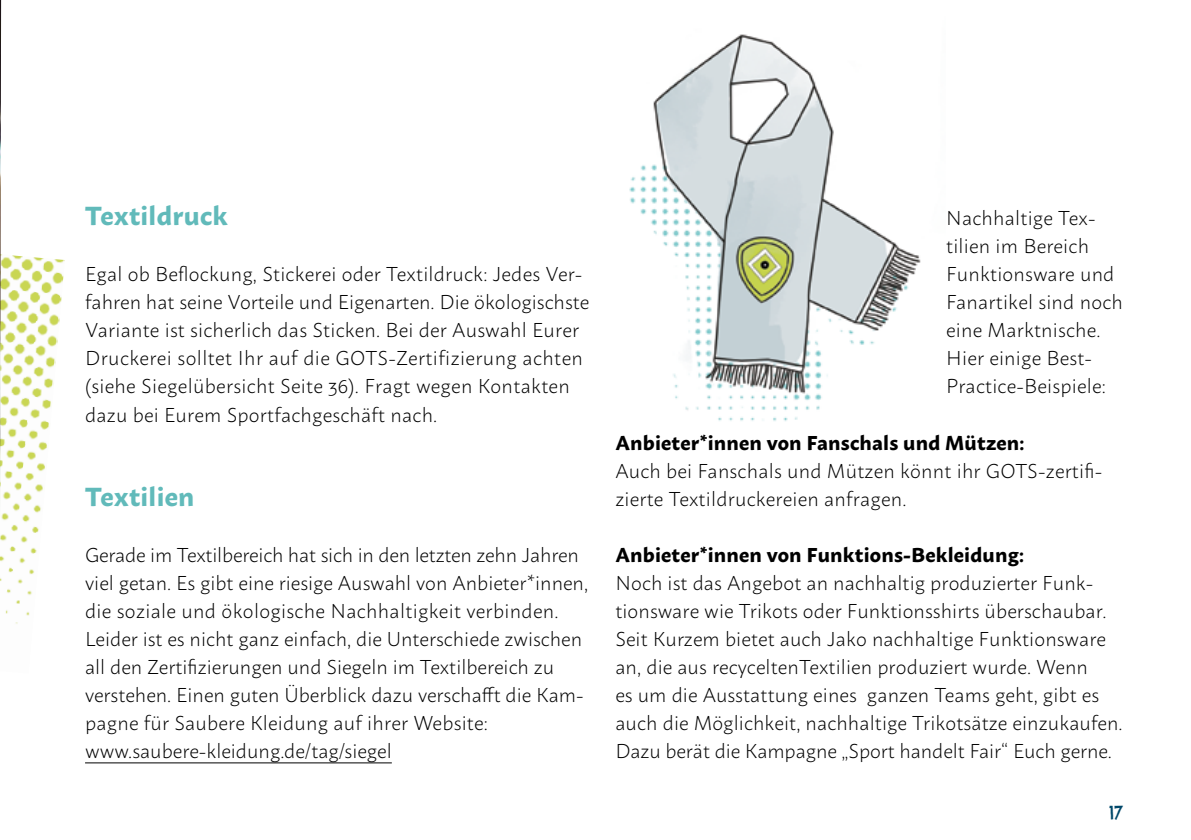
<style>
.page{position:relative;width:1191px;height:840px;background:#fff}
.page>*{position:absolute;margin:0;border:0;box-sizing:border-box;transform-origin:0 0}
.t1{font:700 26px "Macho";letter-spacing:.01em;color:#61baba}
.t2{font:300 20px/28px "Macho";letter-spacing:.005em;color:#000}
.t3{font:700 20px "Macho";letter-spacing:.01em;color:#000}
.t4{font:18px "Chelsea Market Pro";color:#00486a}
</style>
<div class="page">
<img style="left:0;top:254px;width:65px;height:370px">
<hr style="left:85px;top:762px;width:307px;height:1px;background:#000">
<img style="left:0;top:0;width:1px;height:522px">
<img style="left:629px;top:34px;width:292px;height:387px">
<h1 class="t1" style="left:85px;top:192px;width:144px">Textildruck</h1>
<p class="t2" style="left:85px;top:258px;width:506px">Egal ob Beflockung, Stickerei oder Textildruck: Jedes Ver&shy;fahren hat seine Vorteile und Eigenarten. Die ökologischste Variante ist sicherlich das Sticken. Bei der Auswahl Eurer Druckerei solltet Ihr auf die GOTS-Zertifizierung achten (siehe Siegelübersicht Seite 36). Fragt wegen Kontakten dazu bei Eurem Sportfachgeschäft nach.</p>
<h1 class="t1" style="left:85px;top:472px;width:111px">Textilien</h1>
<p class="t2" style="left:85px;top:538px;width:504px">Gerade im Textilbereich hat sich in den letzten zehn Jahren viel getan. Es gibt eine riesige Auswahl von Anbieter*innen, die soziale und ökologische Nachhaltigkeit verbinden.<br>Leider ist es nicht ganz einfach, die Unterschiede zwischen all den Zertifizierungen und Siegeln im Textilbereich zu verstehen. Einen guten Überblick dazu verschafft die Kam&shy;pagne für Saubere Kleidung auf ihrer Website: www.saubere-kleidung.de/tag/siegel</p>
<p class="t2" style="left:946px;top:202px;width:178px">Nachhaltige Tex&shy;tilien im Bereich<br>Funktionsware und<br>Fanartikel sind noch eine Marktnische.<br>Hier einige Best-<br>Practice-Beispiele:</p>
<p class="t3" style="left:615px;top:424px;width:411px">Anbieter*innen von Fanschals und Mützen:</p>
<p class="t2" style="left:615px;top:454px;width:489px">Auch bei Fanschals und Mützen könnt ihr GOTS-zertifi&shy;zierte Textildruckereien anfragen.</p>
<p class="t3" style="left:615px;top:536px;width:410px">Anbieter*innen von Funktions-Bekleidung:</p>
<p class="t2" style="left:615px;top:566px;width:509px">Noch ist das Angebot an nachhaltig produzierter Funk&shy;tionsware wie Trikots oder Funktionsshirts überschaubar.<br>Seit Kurzem bietet auch Jako nachhaltige Funktionsware an, die aus recyceltenTextilien produziert wurde. Wenn<br>es um die Ausstattung eines ganzen Teams geht, gibt es auch die Möglichkeit, nachhaltige Trikotsätze einzukaufen.<br>Dazu berät die Kampagne „Sport handelt Fair“ Euch gerne.</p>
<p class="t4" style="left:1109px;top:800px;width:15px">17</p>
</div>
